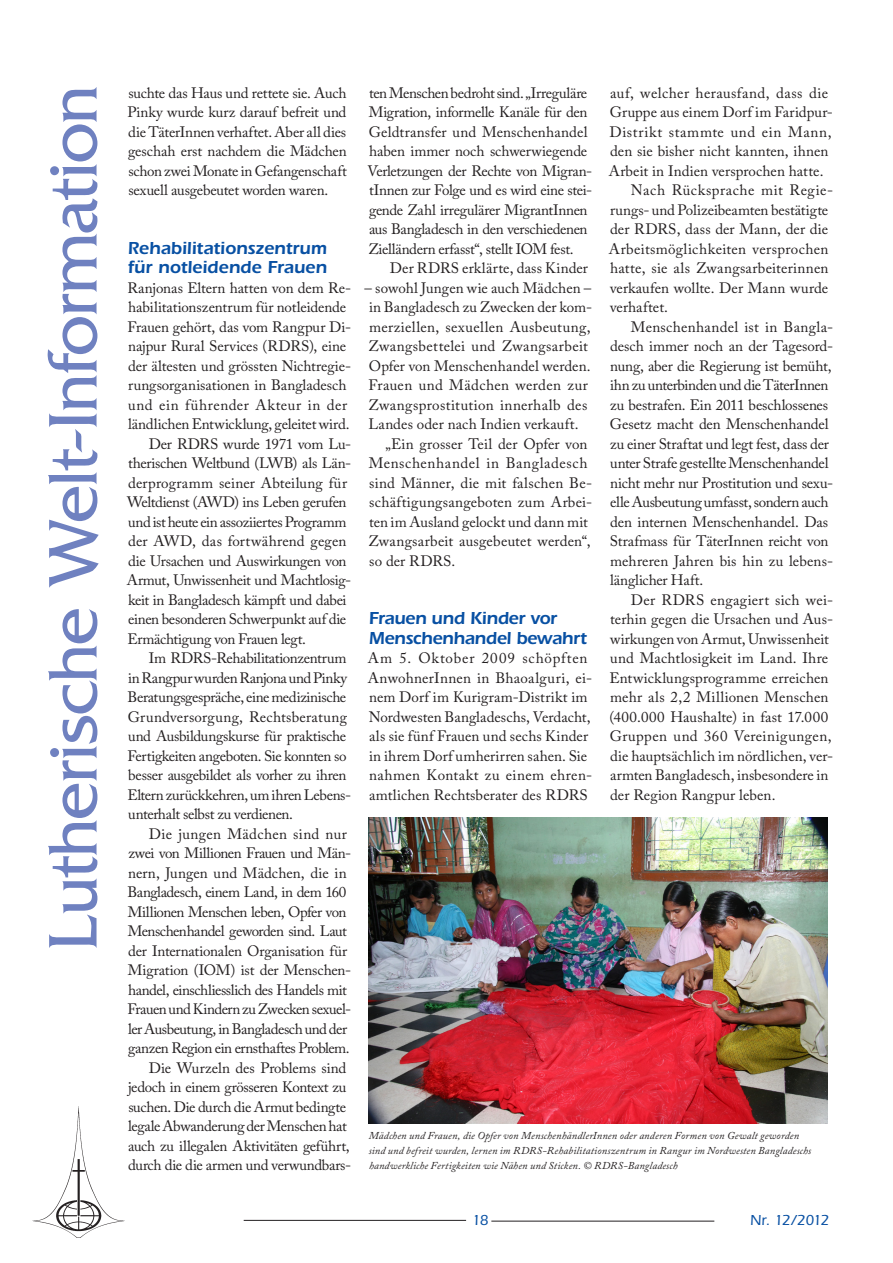
<style>
.page{position:relative;width:893px;height:1263px;background:#fff}
.page>*{position:absolute;margin:0;border:0;box-sizing:border-box;transform-origin:0 0}
.t1{font:72px "Friz Quadrata";letter-spacing:-.02em;color:#6f81c0}
.Heading_3{font:600 18px/19.5px "Itc Eras";letter-spacing:-.01em;color:#0850a3}
.Normal_first{font:15px/19.5px "Adobe Caslon Pro";letter-spacing:-.005em;color:#231f20}
.Normal_first-2{font:15px/19.5px "Adobe Caslon Pro";letter-spacing:.015em;color:#231f20}
.Normal_first-3{font:15px/19.5px "Adobe Caslon Pro";letter-spacing:-.03em;color:#231f20}
.t2{font:500 15px "Itc Eras";letter-spacing:-.075em;color:#0850a3}
.Captions{font:italic 10.5px/15px "Adobe Caslon Pro";letter-spacing:.015em;color:#231f20}
</style>
<div class="page">
<hr style="left:491px;top:1221px;width:223px;height:1px;background:#231f20">
<hr style="left:244px;top:1220px;width:222px;height:1px;background:#231f20">
<img style="left:32px;top:1106px;width:93px;height:132px">
<img style="left:369px;top:817px;width:459px;height:306px">
<h1 class="t1" style="left:33px;top:951px;width:867px;rotate:-90deg">Lutherische Welt-Information</h1>
<p class="Normal_first" style="left:128px;top:83px;width:221px;text-align:justify">suchte das Haus und rettete sie. Auch Pinky wurde kurz darauf befreit und die TäterInnen verhaftet. Aber all dies geschah erst nachdem die Mädchen schon zwei Monate in Gefangenschaft sexuell ausgebeutet worden waren.</p>
<p class="Heading_3" style="left:128px;top:238px;width:201px">Rehabilitationszentrum für notleidende Frauen</p>
<p class="Normal_first" style="left:128px;top:278px;width:225px">Ranjonas Eltern hatten von dem Re&shy;habilitationszentrum für notleidende Frauen gehört, das vom Rangpur Di&shy;najpur Rural Services (RDRS), eine der ältesten und grössten Nichtregie&shy;rungsorganisationen in Bangladesch und ein führender Akteur in der ländlichen Entwicklung, geleitet wird.</p>
<p class="Normal_first" style="left:127px;top:434px;width:226px;text-indent:22px">Der RDRS wurde 1971 vom Lu&shy;therischen Weltbund (LWB) als Län&shy;derprogramm seiner Abteilung für Weltdienst (AWD) ins Leben gerufen und ist heute ein assoziiertes Programm der AWD, das fortwährend gegen die Ursachen und Auswirkungen von Armut, Unwissenheit und Machtlosig&shy;keit in Bangladesch kämpft und dabei einen besonderen Schwerpunkt auf die Ermächtigung von Frauen legt.</p>
<p class="Normal_first" style="left:127px;top:648px;width:225px;text-indent:21px">Im RDRS-Rehabilitationzentrum in Rangpur wurden Ranjona und Pinky Beratungsgespräche, eine medizinische Grundversorgung, Rechtsberatung und Ausbildungskurse für praktische Fertigkeiten angeboten. Sie konnten so besser ausgebildet als vorher zu ihren Eltern zurückkehren, um ihren Lebens&shy;unterhalt selbst zu verdienen.</p>
<p class="Normal_first-3" style="left:128px;top:824px;width:225px;text-indent:21px">Die jungen Mädchen sind nur zwei von Millionen Frauen und Män&shy;nern, Jungen und Mädchen, die in Bangladesch, einem Land, in dem 160<br>Millionen Menschen leben, Opfer von Menschenhandel geworden sind. Laut der Internationalen Organisation für Migration (IOM) ist der Menschen&shy;handel, einschliesslich des Handels mit Frauen und Kindern zu Zwecken sexuel&shy;ler Ausbeutung, in Bangladesch und der ganzen Region ein ernsthaftes Problem.</p>
<p class="Normal_first" style="left:128px;top:1058px;width:225px;text-indent:21px">Die Wurzeln des Problems sind jedoch in einem grösseren Kontext zu suchen. Die durch die Armut bedingte legale Abwanderung der Menschen hat auch zu illegalen Aktivitäten geführt, durch die die armen und verwundbars-</p>
<p class="Normal_first" style="left:367px;top:83px;width:226px">ten Menschen bedroht sind. „Irreguläre Migration, informelle Kanäle für den Geldtransfer und Menschenhandel haben immer noch schwerwiegende Verletzungen der Rechte von Migran&shy;tInnen zur Folge und es wird eine stei&shy;gende Zahl irregulärer MigrantInnen aus Bangladesch in den verschiedenen Zielländern erfasst“, stellt IOM fest.</p>
<p class="Normal_first" style="left:390px;top:258px;width:200px">Der RDRS erklärte, dass Kinder</p>
<p class="Normal_first-2" style="left:365px;top:278px;width:229px">– sowohl Jungen wie auch Mädchen – in Bangladesch zu Zwecken der kom&shy;merziellen, sexuellen Ausbeutung, Zwangsbettelei und Zwangsarbeit Opfer von Menschenhandel werden.<br>Frauen und Mädchen werden zur Zwangsprostitution innerhalb des Landes oder nach Indien verkauft.</p>
<p class="Normal_first-2" style="left:368px;top:434px;width:225px;text-indent:17px">„Ein grosser Teil der Opfer von<br>Menschenhandel in Bangladesch sind Männer, die mit falschen Be&shy;schäftigungsangeboten zum Arbei&shy;ten im Ausland gelockt und dann mit<br>Zwangsarbeit ausgebeutet werden“, so der RDRS.</p>
<p class="Heading_3" style="left:369px;top:608px;width:219px">Frauen und Kinder vor<br>Menschenhandel bewahrt</p>
<p class="Normal_first-2" style="left:368px;top:648px;width:226px">Am 5. Oktober 2009 schöpften AnwohnerInnen in Bhaoalguri, ei&shy;nem Dorf im Kurigram-Distrikt im Nordwesten Bangladeschs, Verdacht, als sie fünf Frauen und sechs Kinder in ihrem Dorf umherirren sahen. Sie nahmen Kontakt zu einem ehren&shy;amtlichen Rechtsberater des RDRS</p>
<p class="Normal_first-2" style="left:609px;top:83px;width:226px">auf, welcher herausfand, dass die Gruppe aus einem Dorf im Faridpur-Distrikt stammte und ein Mann, den sie bisher nicht kannten, ihnen Arbeit in Indien versprochen hatte.</p>
<p class="Normal_first-2" style="left:609px;top:180px;width:226px;text-indent:22px">Nach Rücksprache mit Regie&shy;rungs- und Polizeibeamten bestätigte der RDRS, dass der Mann, der die<br>Arbeitsmöglichkeiten versprochen hatte, sie als Zwangsarbeiterinnen verkaufen wollte. Der Mann wurde verhaftet.</p>
<p class="Normal_first" style="left:610px;top:317px;width:225px;text-indent:21px">Menschenhandel ist in Bangla&shy;desch immer noch an der Tagesord&shy;nung, aber die Regierung ist bemüht, ihn zu unterbinden und die TäterInnen zu bestrafen. Ein 2011 beschlossenes Gesetz macht den Menschenhandel zu einer Straftat und legt fest, dass der unter Strafe gestellte Menschenhandel nicht mehr nur Prostitution und sexu&shy;elle Ausbeutung umfasst, sondern auch den internen Menschenhandel. Das Strafmass für TäterInnen reicht von mehreren Jahren bis hin zu lebens&shy;länglicher Haft.</p>
<p class="Normal_first" style="left:609px;top:590px;width:225px;text-indent:22px">Der RDRS engagiert sich wei&shy;terhin gegen die Ursachen und Aus&shy;wirkungen von Armut, Unwissenheit und Machtlosigkeit im Land. Ihre Entwicklungsprogramme erreichen mehr als 2,2 Millionen Menschen (400.000 Haushalte) in fast 17.000<br>Gruppen und 360 Vereinigungen, die hauptsächlich im nördlichen, ver&shy;armten Bangladesch, insbesondere in der Region Rangpur leben.</p>
<p class="Captions" style="left:369px;top:1128px;width:444px">Mädchen und Frauen, die Opfer von MenschenhändlerInnen oder anderen Formen von Gewalt geworden sind und befreit wurden, lernen im RDRS-Rehabilitationszentrum in Rangur im Nordwesten Bangladeschs handwerkliche Fertigkeiten wie Nähen und Sticken. © RDRS-Bangladesch</p>
<p class="t2" style="left:472px;top:1212px;width:18px">18</p>
<p class="t2" style="left:750px;top:1212px;width:80px">Nr. 12/2012</p>
</div>
